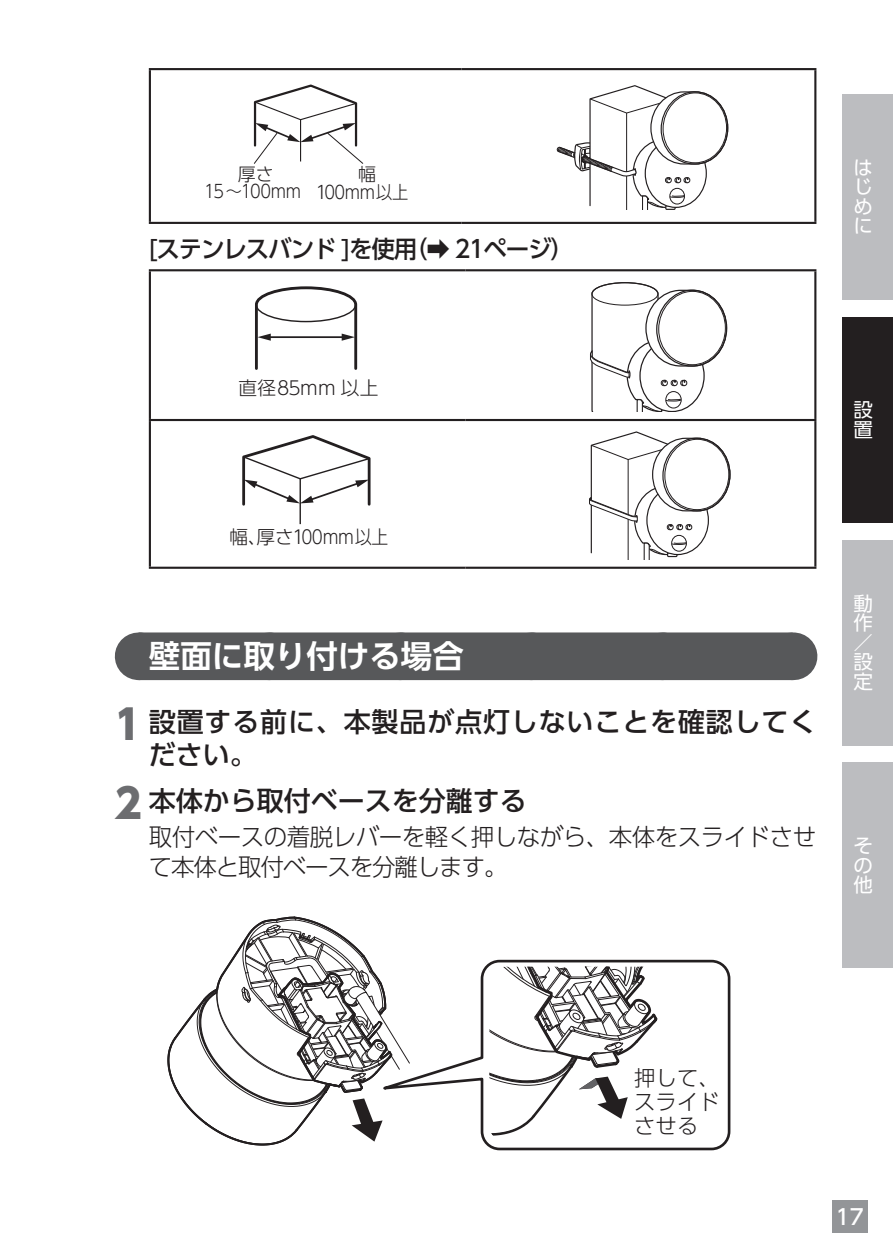
<style>
.page{position:relative;width:893px;height:1259px;background:#fff}
.page>*{position:absolute;margin:0;border:0;box-sizing:border-box;transform-origin:0 0}
.t1{font:700 31.5px "UD Shin Go Pro De";color:#fff}
.t2{font:500 27px/33px "UD Shin Go Pro";letter-spacing:.03em;color:#231f20}
.t3{font:500 27px "UD Shin Go Pro";color:#231f20}
.t4{font:300 24px/30px "UD Shin Go Pro";letter-spacing:-.02em;color:#231f20}
.t5{font:500 24px "UD Shin Go Pro";letter-spacing:-.05em;color:#231f20}
.t6{font:300 21.3px/24px "UD Shin Go Pro";color:#231f20;text-align:justify}
.t7{font:500 21.3px "UD Shin Go Pro";color:#fff}
.t8{font:19.5px/19.5px "UD Shin Go Pro";color:#fff;text-align:justify}
.t9{font:300 18.6px "UD Shin Go Pro";letter-spacing:-.02em;color:#231f20}
.t10{font:300 18.6px "UD Shin Go Pro";letter-spacing:.02em;color:#231f20}
.t11{font:300 18px/17.4px "UD Shin Go Pro";letter-spacing:-.02em;color:#231f20;text-align:center}
.s1{font-weight:800;font-size:40.5px;color:#6c6d70}
</style>
<div class="page">
<div style="left:832px;top:1200px;width:36px;height:33px;background:#939598"></div>
<div style="left:842px;top:94px;width:51px;height:206px;background:#bcbdc0"></div>
<div style="left:842px;top:317px;width:51px;height:206px;background:#231f20"></div>
<div style="left:842px;top:540px;width:51px;height:205px;background:#bcbdc0"></div>
<div style="left:842px;top:762px;width:51px;height:205px;background:#bcbdc0"></div>
<div style="left:139px;top:632px;width:654px;height:48px;background:#57585a"></div>
<svg style="left:269px;top:632px;width:458px;height:1px"></svg>
<hr style="left:793px;top:632px;width:1px;height:48px;background:#57585a">
<hr style="left:149px;top:68px;width:312px;height:2px;background:#231f20">
<hr style="left:149px;top:70px;width:2px;height:152px;background:#231f20">
<hr style="left:461px;top:68px;width:355px;height:2px;background:#231f20">
<hr style="left:814px;top:70px;width:2px;height:152px;background:#231f20">
<hr style="left:149px;top:222px;width:312px;height:2px;background:#231f20">
<hr style="left:461px;top:222px;width:355px;height:2px;background:#231f20">
<svg style="left:253px;top:84px;width:111px;height:80px"></svg>
<svg style="left:556px;top:85px;width:173px;height:124px"></svg>
<hr style="left:149px;top:269px;width:317px;height:2px;background:#231f20">
<hr style="left:149px;top:271px;width:2px;height:148px;background:#231f20">
<hr style="left:466px;top:269px;width:350px;height:2px;background:#231f20">
<hr style="left:814px;top:271px;width:2px;height:148px;background:#231f20">
<hr style="left:149px;top:419px;width:317px;height:2px;background:#231f20">
<hr style="left:149px;top:421px;width:2px;height:145px;background:#231f20">
<hr style="left:466px;top:419px;width:350px;height:2px;background:#231f20">
<hr style="left:814px;top:421px;width:2px;height:145px;background:#231f20">
<hr style="left:149px;top:566px;width:317px;height:3px;background:#231f20">
<hr style="left:466px;top:566px;width:350px;height:3px;background:#231f20">
<svg style="left:255px;top:286px;width:103px;height:84px"></svg>
<svg style="left:590px;top:282px;width:138px;height:129px"></svg>
<hr style="left:300px;top:479px;width:1px;height:45px;background:#231f20">
<svg style="left:242px;top:435px;width:129px;height:72px"></svg>
<svg style="left:589px;top:431px;width:142px;height:128px"></svg>
<svg style="left:456px;top:959px;width:275px;height:192px"></svg>
<svg style="left:167px;top:916px;width:289px;height:230px"></svg>
<p class="t11" style="left:204px;top:164px;width:98px">厚さ<br>15～100mm</p>
<p class="t11" style="left:315px;top:165px;width:94px">幅<br>100mm以上</p>
<p class="t5" style="left:149px;top:229px;width:427px">[ステンレスバンド ]を使用（➡ 21ページ）</p>
<p class="t8" style="left:853px;top:157px;width:20px">はじめに</p>
<p class="t10" style="left:238px;top:373px;width:142px">直径85mm 以上</p>
<p class="t9" style="left:229px;top:522px;width:160px">幅、厚さ100mm以上</p>
<h1 class="t1" style="left:149px;top:630px;width:317px">壁面に取り付ける場合</h1>
<p class="t2" style="left:149px;top:705px;width:669px;text-indent:-34px"><span class="s1">1</span> 設置する前に、本製品が点灯しないことを確認してください。</p>
<p class="t3" style="left:115px;top:779px;width:414px"><span class="s1">2</span> 本体から取付ベースを分離する</p>
<p class="t4" style="left:149px;top:821px;width:669px">取付ベースの着脱レバーを軽く押しながら、本体をスライドさせて本体と取付ベースを分離します。</p>
<p class="t8" style="left:853px;top:399px;width:21px">設置</p>
<p class="t8" style="left:853px;top:593px;width:21px">動作／設定</p>
<p class="t8" style="left:853px;top:835px;width:20px">その他</p>
<p class="t6" style="left:634px;top:1065px;width:87px">押して、スライドさせる</p>
<p class="t7" style="left:836px;top:1199px;width:30px">17</p>
</div>
